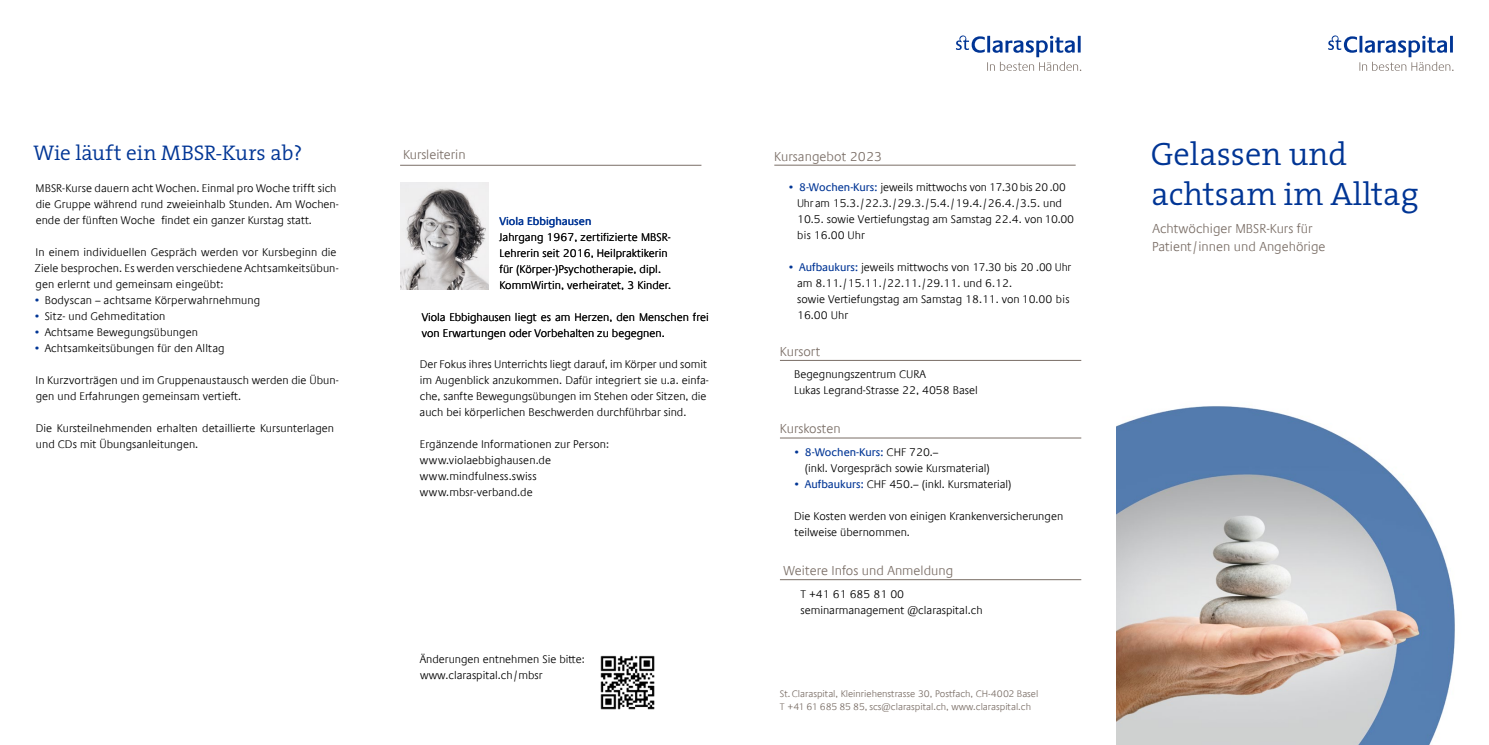
<style>
.page{position:relative;width:1489px;height:745px;background:#fff}
.page>*{position:absolute;margin:0;border:0;box-sizing:border-box;transform-origin:0 0}
.t1{font:300 32.5px/40px "The Serif";color:#003595}
.t2{font:300 21.25px "The Serif";letter-spacing:-.01em;color:#003595}
.t3{font:300 13.12px/17.5px "Praxis Com";color:#7a6e66}
.t4{font:300 11.25px/16px "Praxis Com";color:#000}
.t5{font:11.25px "Praxis Com";color:#003595}
.t6{font:300 9.75px/12.5px "Praxis Com";color:#7a6e66}
.s1{font-weight:400;color:#003595}
</style>
<div class="page">
<hr style="left:780px;top:360px;width:301px;height:1px;background:#7a6e66">
<hr style="left:780px;top:437px;width:301px;height:1px;background:#7a6e66">
<hr style="left:780px;top:579px;width:301px;height:1px;background:#7a6e66">
<svg style="left:1328px;top:35px;width:125px;height:36px"></svg>
<img style="left:1116px;top:406px;width:339px;height:338px">
<svg style="left:956px;top:35px;width:125px;height:36px"></svg>
<img style="left:600px;top:655px;width:55px;height:55px">
<hr style="left:774px;top:165px;width:301px;height:1px;background:#7a6e66">
<hr style="left:400px;top:165px;width:301px;height:1px;background:#7a6e66">
<img style="left:400px;top:183px;width:88px;height:106px">
<h2 class="t2" style="left:34px;top:135px;width:270px">Wie läuft ein MBSR-Kurs ab?</h2>
<p class="t4" style="left:36px;top:180px;width:305px">MBSR-Kurse dauern acht Wochen. Einmal pro Woche trifft sich die Gruppe während rund zweieinhalb Stunden. Am Wochen&shy;ende der fünften Woche findet ein ganzer Kurstag statt.</p>
<p class="t4" style="left:35px;top:244px;width:305px">In einem individuellen Gespräch werden vor Kursbeginn die<br>Ziele besprochen. Es werden verschiedene Achtsamkeitsübun&shy;gen erlernt und gemeinsam eingeübt:</p>
<p class="t4" style="left:35px;top:292px;width:227px"><span class="s1">•</span> Bodyscan – achtsame Körperwahrnehmung</p>
<p class="t4" style="left:35px;top:308px;width:132px"><span class="s1">•</span> Sitz- und Gehmeditation</p>
<p class="t4" style="left:35px;top:324px;width:164px"><span class="s1">•</span> Achtsame Bewegungsübungen</p>
<p class="t4" style="left:35px;top:340px;width:191px"><span class="s1">•</span> Achtsamkeitsübungen für den Alltag</p>
<p class="t4" style="left:36px;top:372px;width:305px">In Kurzvorträgen und im Gruppenaustausch werden die Übun&shy;gen und Erfahrungen gemeinsam vertieft.</p>
<p class="t4" style="left:36px;top:420px;width:300px">Die Kursteilnehmenden erhalten detaillierte Kursunterlagen und CDs mit Übungsanleitungen.</p>
<p class="t3" style="left:403px;top:146px;width:64px">Kursleiterin</p>
<p class="t5" style="left:499px;top:215px;width:93px">Viola Ebbighausen</p>
<p class="t4" style="left:499px;top:229px;width:173px">Jahrgang 1967, zertifizierte MBSR-Lehrerin seit 2016, Heilpraktikerin für (Körper-)Psychotherapie, dipl.<br>KommWirtin, verheiratet, 3 Kinder.</p>
<p class="t4" style="left:421px;top:309px;width:288px">Viola Ebbighausen liegt es am Herzen, den Menschen frei von Erwartungen oder Vorbehalten zu begegnen.</p>
<p class="t4" style="left:419px;top:355px;width:291px">Der Fokus ihres Unterrichts liegt darauf, im Körper und somit im Augenblick anzukommen. Dafür integriert sie u.a. einfa&shy;che, sanfte Bewegungsübungen im Stehen oder Sitzen, die auch bei körperlichen Beschwerden durchführbar sind.</p>
<p class="t4" style="left:419px;top:435px;width:191px">Ergänzende Informationen zur Person: www.violaebbighausen.de www.mindfulness.swiss www.mbsr-verband.de</p>
<p class="t4" style="left:420px;top:651px;width:166px">Änderungen entnehmen Sie bitte: www.claraspital.ch/mbsr</p>
<p class="t3" style="left:774px;top:147px;width:109px">Kursangebot 2023</p>
<p class="t4" style="left:797px;top:179px;width:278px;text-indent:-8px"><span class="s1">• 8-Wochen-Kurs:</span> jeweils mittwochs von 17.30 bis 20 .00<br>Uhr am 15.3./22.3./29.3./5.4./19.4./26.4./3.5. und 10.5. sowie Vertiefungstag am Samstag 22.4. von 10.00 bis 16.00 Uhr</p>
<p class="t4" style="left:797px;top:259px;width:275px;text-indent:-8px"><span class="s1">• Aufbaukurs:</span> jeweils mittwochs von 17.30 bis 20 .00 Uhr am 8.11./15.11./22.11./29.11. und 6.12.<br>sowie Vertiefungstag am Samstag 18.11. von 10.00 bis 16.00 Uhr</p>
<p class="t3" style="left:779px;top:342px;width:42px">Kursort</p>
<p class="t4" style="left:794px;top:366px;width:185px">Begegnungszentrum CURA<br>Lukas Legrand-Strasse 22, 4058 Basel</p>
<p class="t3" style="left:779px;top:420px;width:62px">Kurskosten</p>
<p class="t4" style="left:804px;top:444px;width:186px;text-indent:-10px"><span class="s1">• 8-Wochen-Kurs:</span> CHF 720.–<br>(inkl. Vorgespräch sowie Kursmaterial)</p>
<p class="t4" style="left:794px;top:476px;width:218px"><span class="s1">• Aufbaukurs</span><span class="s1">:</span> CHF 450.– (inkl. Kursmaterial)</p>
<p class="t4" style="left:794px;top:508px;width:270px">Die Kosten werden von einigen Krankenversicherungen teilweise übernommen.</p>
<p class="t3" style="left:783px;top:561px;width:171px">Weitere Infos und Anmeldung</p>
<p class="t4" style="left:800px;top:585px;width:184px">T +41 61 685 81 00 seminarmanagement @claraspital.ch</p>
<p class="t6" style="left:780px;top:687px;width:260px">St.Claraspital, Kleinriehenstrasse 30, Postfach, CH-4002 Basel<br>T +41 61 685 85 85, scs@claraspital.ch, www.claraspital.ch</p>
<h1 class="t1" style="left:1150px;top:133px;width:269px">Gelassen und achtsam im Alltag</h1>
<p class="t3" style="left:1151px;top:220px;width:175px">Achtwöchiger MBSR-Kurs für<br>Patient/innen und Angehörige</p>
</div>
